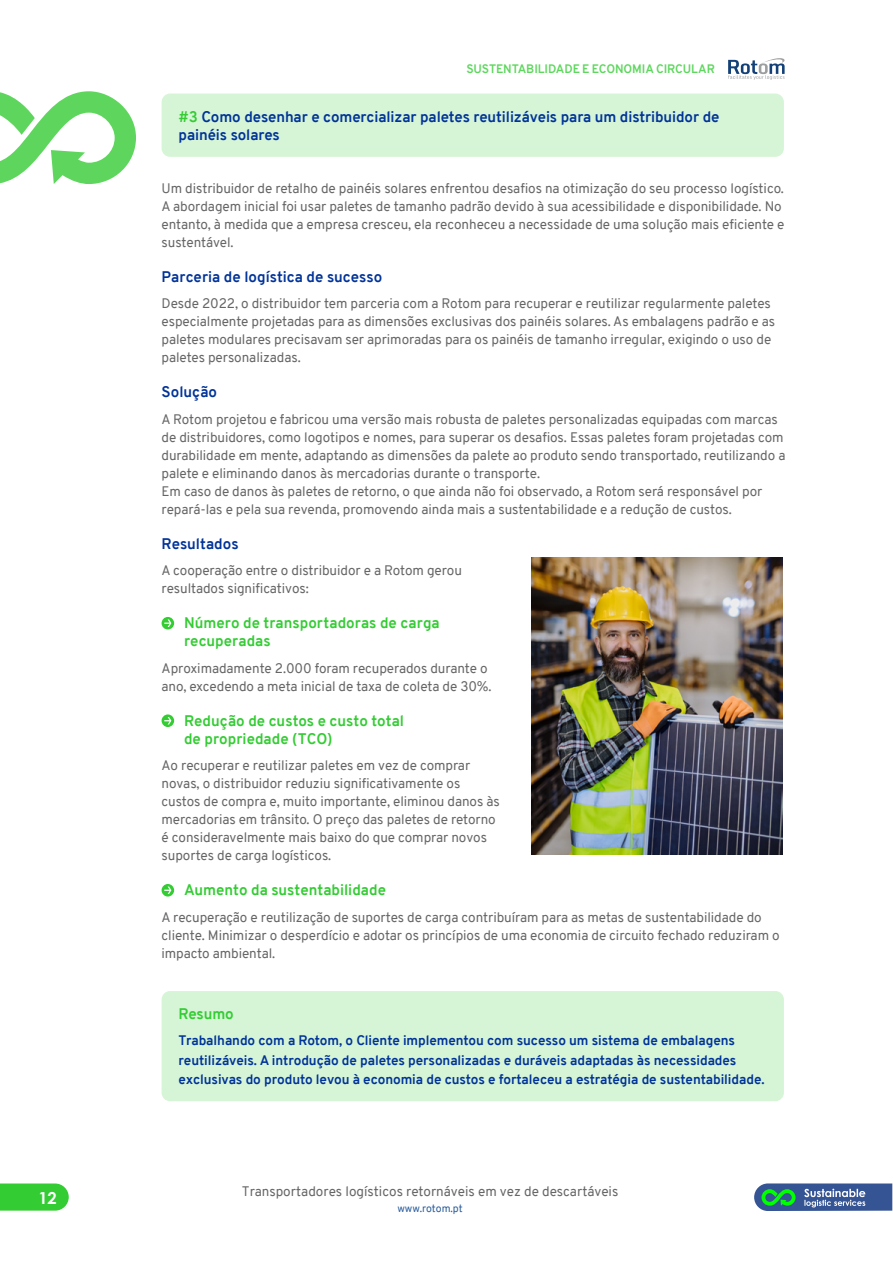
<style>
.page{position:relative;width:893px;height:1263px;background:#fff}
.page>*{position:absolute;margin:0;border:0;box-sizing:border-box;transform-origin:0 0}
.t1{font:700 16.5px "Century Gothic";color:#fff}
.t2{font:700 15px/18px "Overpass";letter-spacing:-.005em;color:#039}
.t3{font:700 15px/18px "Overpass";color:#3c3}
.t4{font:13.5px/18px "Overpass";letter-spacing:-.005em;color:#666}
.t5{font:700 13.5px/19.5px "Overpass";letter-spacing:-.005em;color:#039}
.t6{font:700 12px "Overpass";letter-spacing:-.01em;color:#5dd75d}
.t7{font:10.5px "Overpass";color:#275b9b}
.s1{color:#3c3}
</style>
<div class="page">
<svg style="left:0;top:91px;width:136px;height:93px"></svg>
<svg style="left:0;top:1183px;width:69px;height:27px;background:#3fcf3f"></svg>
<svg style="left:754px;top:1183px;width:138px;height:28px;background:#4b7897"></svg>
<svg style="left:728px;top:58px;width:57px;height:22px"></svg>
<div style="left:162px;top:94px;width:622px;height:63px;background:#d6f5d6;border-radius:9px"></div>
<div style="left:162px;top:617px;width:12px;height:12px;background:#3c3;border-radius:50%"></div>
<svg style="left:164px;top:619px;width:7px;height:8px"></svg>
<svg style="left:162px;top:714px;width:12px;height:13px"></svg>
<svg style="left:164px;top:717px;width:7px;height:7px"></svg>
<div style="left:162px;top:884px;width:12px;height:12px;background:#3c3;border-radius:50%"></div>
<svg style="left:164px;top:886px;width:7px;height:8px"></svg>
<div style="left:162px;top:991px;width:622px;height:110px;background:#d6f5d6;border-radius:9px"></div>
<img style="left:531px;top:557px;width:252px;height:298px">
<p class="t1" style="left:38px;top:1185px;width:20px">12</p>
<p class="t6" style="left:466px;top:61px;width:250px">SUSTENTABILIDADE E ECONOMIA CIRCULAR</p>
<p class="t2" style="left:179px;top:108px;width:542px"><span class="s1">#3</span> Como desenhar e comercializar paletes reutilizáveis para um distribuidor de painéis solares</p>
<p class="t4" style="left:162px;top:179px;width:624px">Um distribuidor de retalho de painéis solares enfrentou desafios na otimização do seu processo logístico.<br>A abordagem inicial foi usar paletes de tamanho padrão devido à sua acessibilidade e disponibilidade. No entanto, à medida que a empresa cresceu, ela reconheceu a necessidade de uma solução mais eficiente e sustentável.</p>
<p class="t2" style="left:162px;top:268px;width:222px">Parceria de logística de sucesso</p>
<p class="t4" style="left:162px;top:295px;width:615px">Desde 2022, o distribuidor tem parceria com a Rotom para recuperar e reutilizar regularmente paletes especialmente projetadas para as dimensões exclusivas dos painéis solares. As embalagens padrão e as paletes modulares precisavam ser aprimoradas para os painéis de tamanho irregular, exigindo o uso de paletes personalizadas.</p>
<p class="t2" style="left:162px;top:383px;width:57px">Solução</p>
<p class="t4" style="left:162px;top:410px;width:625px">A Rotom projetou e fabricou uma versão mais robusta de paletes personalizadas equipadas com marcas de distribuidores, como logotipos e nomes, para superar os desafios. Essas paletes foram projetadas com durabilidade em mente, adaptando as dimensões da palete ao produto sendo transportado, reutilizando a palete e eliminando danos às mercadorias durante o transporte.<br>Em caso de danos às paletes de retorno, o que ainda não foi observado, a Rotom será responsável por repará-las e pela sua revenda, promovendo ainda mais a sustentabilidade e a redução de custos.</p>
<p class="t2" style="left:162px;top:535px;width:79px">Resultados</p>
<p class="t4" style="left:162px;top:562px;width:302px">A cooperação entre o distribuidor e a Rotom gerou resultados significativos:</p>
<p class="t3" style="left:184px;top:614px;width:257px">Número de transportadoras de carga recuperadas</p>
<p class="t4" style="left:162px;top:659px;width:332px">Aproximadamente 2.000 foram recuperados durante o ano, excedendo a meta inicial de taxa de coleta de 30%.</p>
<p class="t3" style="left:184px;top:712px;width:221px">Redução de custos e custo total de propriedade (TCO)</p>
<p class="t4" style="left:162px;top:757px;width:340px">Ao recuperar e reutilizar paletes em vez de comprar novas, o distribuidor reduziu significativamente os custos de compra e, muito importante, eliminou danos às mercadorias em trânsito. O preço das paletes de retorno é consideravelmente mais baixo do que comprar novos suportes de carga logísticos.</p>
<p class="t3" style="left:184px;top:881px;width:203px">Aumento da sustentabilidade</p>
<p class="t4" style="left:162px;top:908px;width:620px">A recuperação e reutilização de suportes de carga contribuíram para as metas de sustentabilidade do cliente. Minimizar o desperdício e adotar os princípios de uma economia de circuito fechado reduziram o impacto ambiental.</p>
<p class="t3" style="left:179px;top:1005px;width:57px">Resumo</p>
<p class="t5" style="left:179px;top:1031px;width:587px">Trabalhando com a Rotom, o Cliente implementou com sucesso um sistema de embalagens reutilizáveis. A introdução de paletes personalizadas e duráveis adaptadas às necessidades exclusivas do produto levou à economia de custos e fortaleceu a estratégia de sustentabilidade.</p>
<p class="t4" style="left:242px;top:1182px;width:378px">Transportadores logísticos retornáveis em vez de descartáveis</p>
<p class="t7" style="left:397px;top:1200px;width:67px">www.rotom.pt</p>
</div>
